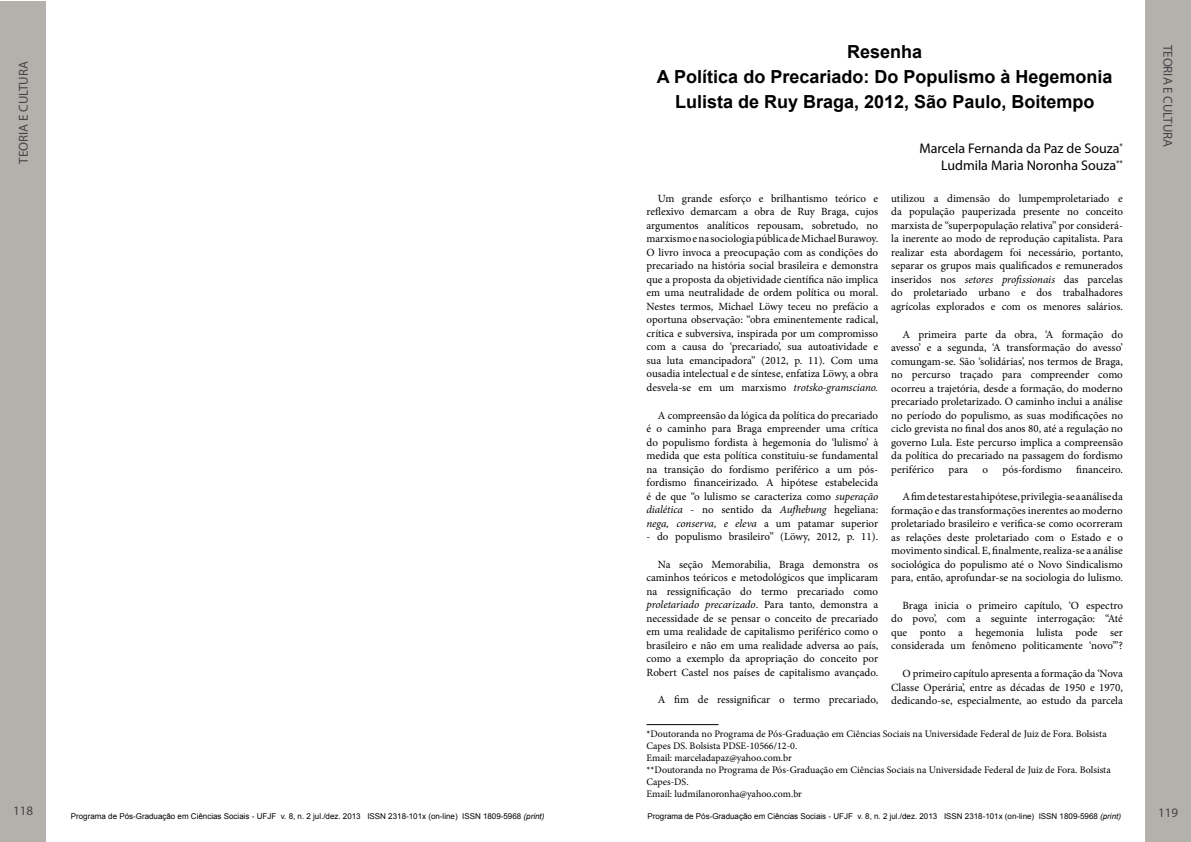
<style>
.page{position:relative;width:1191px;height:842px;background:#fff}
.page>*{position:absolute;margin:0;border:0;box-sizing:border-box;transform-origin:0 0}
.t1{font:700 18px/25px "Arial";color:#000;text-align:center}
.t2{font:14px/16.8px "Myriad Pro";color:#000;text-align:right}
.t3{font:13px "Myriad Pro";color:#464547}
.t4{font:11px/13.5px "Minion Pro";color:#000;text-align:justify}
.t5{font:10px/12px "Minion Pro";color:#000}
.t6{font:8px "Arial";color:#000}
.s1{font-style:italic}
</style>
<div class="page">
<div style="left:0;top:0;width:46px;height:842px;background:#b4b1ad"></div>
<div style="left:1145px;top:0;width:46px;height:842px;background:#b4b1ad"></div>
<hr style="left:646px;top:724px;width:72px;height:1px;background:#000">
<p class="t3" style="left:16px;top:164px;width:104px;rotate:-90deg">TEORIA E CULTURA</p>
<p class="t3" style="left:13px;top:803px;width:22px">118</p>
<h1 class="t1" style="left:657px;top:40px;width:457px">Resenha<br>A Política do Precariado: Do Populismo à Hegemonia<br>Lulista de Ruy Braga, 2012, São Paulo, Boitempo</h1>
<p class="t2" style="left:919px;top:140px;width:205px">Marcela Fernanda da Paz de Souza<sup>*<br></sup>Ludmila Maria Noronha Souza<sup>**</sup></p>
<p class="t4" style="left:646px;top:192px;width:233px;text-indent:11px">Um grande esforço e brilhantismo teórico e reflexivo demarcam a obra de Ruy Braga, cujos argumentos analíticos repousam, sobretudo, no marxismo e na sociologia pública de Michael Burawoy.<br>O livro invoca a preocupação com as condições do precariado na história social brasileira e demonstra que a proposta da objetividade científica não implica em uma neutralidade de ordem política ou moral.<br>Nestes termos, Michael Löwy teceu no prefácio a oportuna observação: “obra eminentemente radical, crítica e subversiva, inspirada por um compromisso com a causa do ‘precariado’, sua autoatividade e sua luta emancipadora” (2012, p. 11). Com uma ousadia intelectual e de síntese, enfatiza Löwy, a obra desvela-se em um marxismo <span class="s1">trotsko-gramsciano.</span></p>
<p class="t4" style="left:646px;top:408px;width:233px;text-indent:11px">A compreensão da lógica da política do precariado é o caminho para Braga empreender uma crítica do populismo fordista à hegemonia do ‘lulismo’ à medida que esta política constituiu-se fundamental na transição do fordismo periférico a um pós&shy;fordismo financeirizado. A hipótese estabelecida é de que “o lulismo se caracteriza como <span class="s1">superação dialética</span> - no sentido da <span class="s1">Aufhebung</span> hegeliana: <span class="s1">nega, conserva, e eleva</span> a um patamar superior</p>
<p class="t4" style="left:646px;top:530px;width:233px">- do populismo brasileiro” (Löwy, 2012, p. 11).</p>
<p class="t4" style="left:646px;top:558px;width:233px;text-indent:11px">Na seção Memorabilia, Braga demonstra os caminhos teóricos e metodológicos que implicaram na ressignificação do termo precariado como <span class="s1">proletariado precarizado</span>. Para tanto, demonstra a necessidade de se pensar o conceito de precariado em uma realidade de capitalismo periférico como o brasileiro e não em uma realidade adversa ao país, como a exemplo da apropriação do conceito por Robert Castel nos países de capitalismo avançado.</p>
<p class="t4" style="left:658px;top:693px;width:222px">A fim de ressignificar o termo precariado,</p>
<p class="t4" style="left:891px;top:192px;width:233px">utilizou a dimensão do lumpemproletariado e da população pauperizada presente no conceito marxista de “superpopulação relativa” por considerá&shy;la inerente ao modo de reprodução capitalista. Para realizar esta abordagem foi necessário, portanto, separar os grupos mais qualificados e remunerados inseridos nos <span class="s1">setores profissionais</span> das parcelas do proletariado urbano e dos trabalhadores agrícolas explorados e com os menores salários.</p>
<p class="t4" style="left:891px;top:327px;width:233px;text-indent:11px">A primeira parte da obra, ‘A formação do avesso’ e a segunda, ‘A transformação do avesso’ comungam-se. São ‘solidárias’, nos termos de Braga, no percurso traçado para compreender como ocorreu a trajetória, desde a formação, do moderno precariado proletarizado. O caminho inclui a análise no período do populismo, as suas modificações no ciclo grevista no final dos anos 80, até a regulação no governo Lula. Este percurso implica a compreensão da política do precariado na passagem do fordismo periférico</p>
<p class="t4" style="left:948px;top:462px;width:21px">para</p>
<p class="t4" style="left:982px;top:462px;width:7px">o</p>
<p class="t4" style="left:1002px;top:462px;width:61px">pós-fordismo</p>
<p class="t4" style="left:1076px;top:462px;width:48px">financeiro.</p>
<p class="t4" style="left:891px;top:490px;width:233px;text-indent:11px">A fim de testar esta hipótese, privilegia-se a análise da formação e das transformações inerentes ao moderno proletariado brasileiro e verifica-se como ocorreram as relações deste proletariado com o Estado e o movimento sindical. E, finalmente, realiza-se a análise sociológica do populismo até o Novo Sindicalismo para, então, aprofundar-se na sociologia do lulismo.</p>
<p class="t4" style="left:891px;top:599px;width:233px;text-indent:11px">Braga inicia o primeiro capítulo, ‘O espectro do povo’, com a seguinte interrogação: “Até que ponto a hegemonia lulista pode ser considerada um fenômeno politicamente ‘novo’”?</p>
<p class="t4" style="left:891px;top:667px;width:233px;text-indent:11px">O primeiro capítulo apresenta a formação da ‘Nova Classe Operária’, entre as décadas de 1950 e 1970, dedicando-se, especialmente, ao estudo da parcela</p>
<p class="t5" style="left:646px;top:727px;width:466px">*Doutoranda no Programa de Pós-Graduação em Ciências Sociais na Universidade Federal de Juiz de Fora. Bolsista Capes DS. Bolsista PDSE-10566/12-0.<br>Email: marceladapaz@yahoo.com.br<br>**Doutoranda no Programa de Pós-Graduação em Ciências Sociais na Universidade Federal de Juiz de Fora. Bolsista Capes-DS.<br>Email: ludmilanoronha@yahoo.com.br</p>
<p class="t6" style="left:71px;top:811px;width:475px">Programa de Pós-Graduação em Ciências Sociais - UFJF v. 8, n. 2 jul./dez. 2013 ISSN 2318-101x (on-line) ISSN 1809-5968 <span class="s1">(print)</span></p>
<p class="t6" style="left:647px;top:811px;width:475px">Programa de Pós-Graduação em Ciências Sociais - UFJF v. 8, n. 2 jul./dez. 2013 ISSN 2318-101x (on-line) ISSN 1809-5968 <span class="s1">(print)</span></p>
<p class="t3" style="left:1175px;top:45px;width:104px;rotate:90deg">TEORIA E CULTURA</p>
<p class="t3" style="left:1158px;top:804px;width:22px">119</p>
</div>
